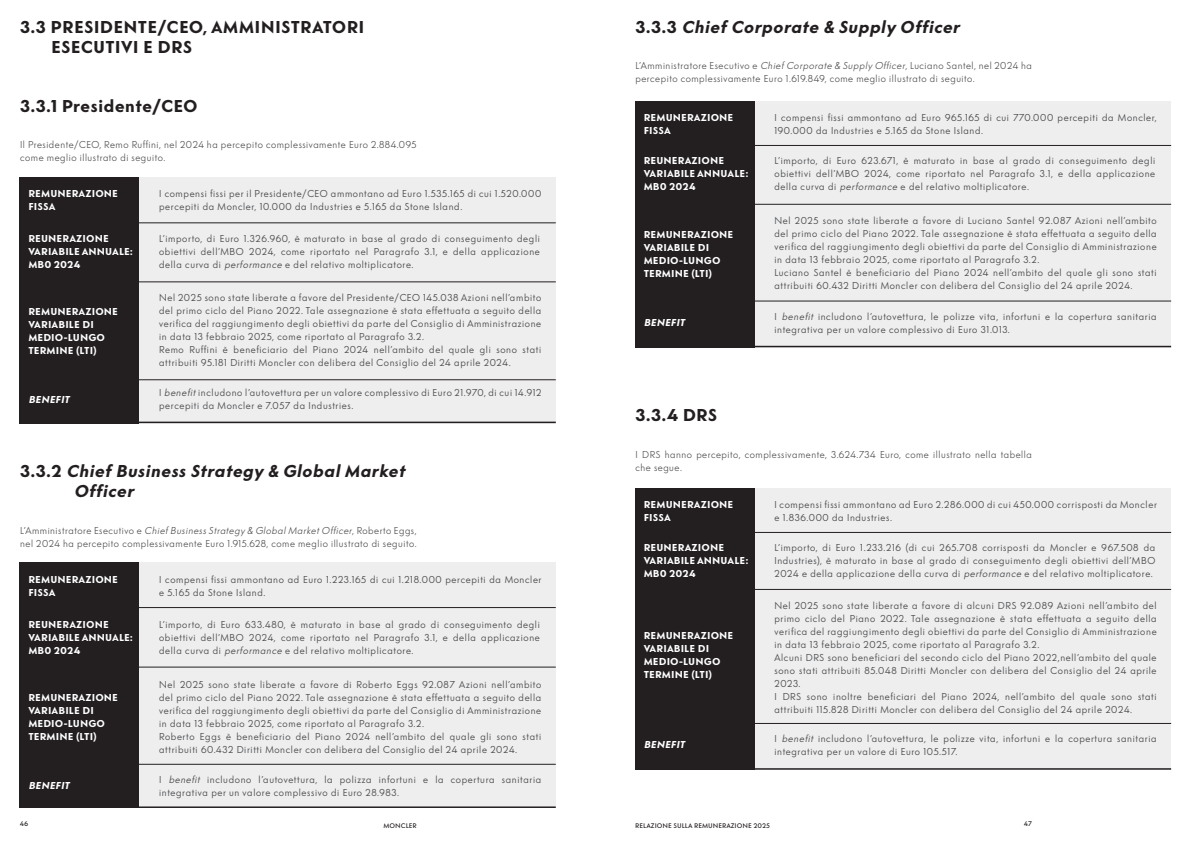
<style>
.page{position:relative;width:1191px;height:842px;background:#fff}
.page>*{position:absolute;margin:0;border:0;box-sizing:border-box;transform-origin:0 0}
.t1{font:italic 700 18px/20px "Moncler Gothic";color:#231f20}
.t2{font:700 18px/20px "Moncler Gothic";letter-spacing:.01em;color:#231f20}
.t3{font:10.5px/13px "Moncler Gothic";color:#4b4c4d}
.t4{font:300 10.5px/13px "Moncler Gothic";letter-spacing:-.01em;color:#4b4c4d}
.t5{font:700 10.5px/13px "Moncler Gothic";letter-spacing:.01em;color:#fff}
.t6{font:italic 700 10.5px "Moncler Gothic";color:#fff}
.t7{font:500 7px "Moncler Gothic";color:#231f20}
.s1{font-style:italic}
.s2{font-style:normal}
</style>
<div class="page">
<div style="left:20px;top:177px;width:536px;height:246px;background:#eeeeef"></div>
<hr style="left:20px;top:223px;width:536px;height:1px;background:#231f20">
<hr style="left:20px;top:282px;width:536px;height:1px;background:#231f20">
<hr style="left:20px;top:422px;width:536px;height:1px;background:#231f20">
<div style="left:20px;top:177px;width:119px;height:246px;background:#231f20"></div>
<hr style="left:20px;top:379px;width:536px;height:1px;background:#231f20">
<div style="left:20px;top:563px;width:536px;height:245px;background:#eeeeef"></div>
<hr style="left:20px;top:607px;width:536px;height:1px;background:#231f20">
<hr style="left:20px;top:667px;width:536px;height:1px;background:#231f20">
<hr style="left:20px;top:806px;width:536px;height:2px;background:#231f20">
<div style="left:20px;top:563px;width:119px;height:245px;background:#231f20"></div>
<hr style="left:20px;top:764px;width:536px;height:1px;background:#231f20">
<div style="left:635px;top:101px;width:536px;height:246px;background:#eeeeef"></div>
<hr style="left:635px;top:145px;width:536px;height:1px;background:#231f20">
<hr style="left:635px;top:204px;width:536px;height:1px;background:#231f20">
<hr style="left:635px;top:346px;width:536px;height:1px;background:#231f20">
<div style="left:635px;top:101px;width:119px;height:246px;background:#231f20"></div>
<hr style="left:635px;top:301px;width:536px;height:1px;background:#231f20">
<div style="left:635px;top:488px;width:536px;height:282px;background:#eeeeef"></div>
<hr style="left:635px;top:532px;width:536px;height:1px;background:#231f20">
<hr style="left:635px;top:589px;width:536px;height:1px;background:#231f20">
<hr style="left:635px;top:768px;width:536px;height:2px;background:#231f20">
<div style="left:635px;top:488px;width:119px;height:282px;background:#231f20"></div>
<hr style="left:635px;top:723px;width:536px;height:1px;background:#231f20">
<p class="t2" style="left:51px;top:17px;width:315px;text-indent:-31px">3.3 PRESIDENTE/CEO, AMMINISTRATORI<br>ESECUTIVI E DRS</p>
<p class="t2" style="left:20px;top:96px;width:179px">3.3.1 Presidente/CEO</p>
<p class="t4" style="left:20px;top:138px;width:398px">Il Presidente/CEO, Remo Ruffini, nel 2024 ha percepito complessivamente Euro 2.884.095 come meglio illustrato di seguito.</p>
<p class="t5" style="left:28px;top:187px;width:91px">REMUNERAZIONE<br>FISSA</p>
<p class="t5" style="left:28px;top:232px;width:106px">REUNERAZIONE<br>VARIABILE ANNUALE:<br>MB0 2024</p>
<p class="t5" style="left:28px;top:304px;width:91px">REMUNERAZIONE<br>VARIABILE DI<br>MEDIO-LUNGO<br>TERMINE (LTI)</p>
<p class="t6" style="left:28px;top:393px;width:45px">BENEFIT</p>
<p class="t3" style="left:159px;top:187px;width:384px">I compensi fissi per il Presidente/CEO ammontano ad Euro 1.535.165 di cui 1.520.000 percepiti da Moncler, 10.000 da Industries e 5.165 da Stone Island.</p>
<p class="t3" style="left:159px;top:232px;width:383px;text-align:justify">L’importo, di Euro 1.326.960, è maturato in base al grado di conseguimento degli obiettivi dell’MBO 2024, come riportato nel Paragrafo 3.1, e della applicazione della curva di <span class="s1">performance</span> e del relativo moltiplicatore.</p>
<p class="t3" style="left:159px;top:291px;width:384px;text-align:justify">Nel 2025 sono state liberate a favore del Presidente/CEO 145.038 Azioni nell’ambito del primo ciclo del Piano 2022. Tale assegnazione è stata effettuata a seguito della verifica del raggiungimento degli obiettivi da parte del Consiglio di Amministrazione in data 13 febbraio 2025, come riportato al Paragrafo 3.2.</p>
<p class="t3" style="left:159px;top:343px;width:384px">Remo Ruffini è beneficiario del Piano 2024 nell’ambito del quale gli sono stati attribuiti 95.181 Diritti Moncler con delibera del Consiglio del 24 aprile 2024.</p>
<p class="t3" style="left:159px;top:386px;width:384px">I <span class="s1">benefit</span>includono l’autovettura per un valore complessivo di Euro 21.970, di cui 14.912 percepiti da Moncler e 7.057 da Industries.</p>
<p class="t1" style="left:74px;top:461px;width:336px;text-indent:-54px"><span class="s2">3 . 3 . 2</span> Chief Business Strategy &amp; GlobalMarket<br>Officer</p>
<p class="t4" style="left:20px;top:524px;width:399px">L’Amministratore Esecutivo e <span class="s1">ChiefBusinessStrategy &amp; GlobalMarketOfficer</span>, Roberto Eggs, nel 2024 ha percepito complessivamente Euro 1.915.628, come meglio illustrato di seguito.</p>
<p class="t5" style="left:28px;top:573px;width:91px">REMUNERAZIONE<br>FISSA</p>
<p class="t5" style="left:28px;top:618px;width:106px">REUNERAZIONE<br>VARIABILE ANNUALE:<br>MB0 2024</p>
<p class="t5" style="left:28px;top:691px;width:91px">REMUNERAZIONE<br>VARIABILE DI<br>MEDIO-LUNGO<br>TERMINE (LTI)</p>
<p class="t6" style="left:28px;top:779px;width:45px">BENEFIT</p>
<p class="t3" style="left:159px;top:573px;width:384px">I compensi fissi ammontano ad Euro 1.223.165 di cui 1.218.000 percepiti da Moncler e 5.165 da Stone Island.</p>
<p class="t3" style="left:159px;top:618px;width:383px;text-align:justify">L’importo, di Euro 633.480, è maturato in base al grado di conseguimento degli obiettivi dell’MBO 2024, come riportato nel Paragrafo 3.1, e della applicazione della curva di <span class="s1">performance</span> e del relativo moltiplicatore.</p>
<p class="t3" style="left:159px;top:678px;width:384px;text-align:justify">Nel 2025 sono state liberate a favore di Roberto Eggs 92.087 Azioni nell’ambito del primo ciclo del Piano 2022. Tale assegnazione è stata effettuata a seguito della verifica del raggiungimento degli obiettivi da parte del Consiglio di Amministrazione in data 13 febbraio 2025, come riportato al Paragrafo 3.2.</p>
<p class="t3" style="left:159px;top:730px;width:384px">Roberto Eggs è beneficiario del Piano 2024 nell’ambito del quale gli sono stati attribuiti 60.432 Diritti Moncler con delibera del Consiglio del 24 aprile 2024.</p>
<p class="t3" style="left:159px;top:773px;width:384px">I <span class="s1">benefit</span> includono l’autovettura, la polizza infortuni e la copertura sanitaria integrativa per un valore complessivo di Euro 28.983.</p>
<p class="t1" style="left:635px;top:17px;width:330px"><span class="s2">3 . 3 . 3</span> Chief Corporate &amp; Supply Officer</p>
<p class="t4" style="left:635px;top:59px;width:398px">L’Amministratore Esecutivo e <span class="s1">ChiefCorporate &amp; Supply Officer</span>, Luciano Santel, nel 2024 ha percepito complessivamente Euro 1.619.849, come meglio illustrato di seguito.</p>
<p class="t3" style="left:774px;top:111px;width:384px">I compensi fissi ammontano ad Euro 965.165 di cui 770.000 percepiti da Moncler,<br>190.000 da Industries e 5.165 da Stone Island.</p>
<p class="t5" style="left:643px;top:111px;width:91px">REMUNERAZIONE<br>FISSA</p>
<p class="t5" style="left:643px;top:154px;width:106px">REUNERAZIONE<br>VARIABILE ANNUALE:<br>MB0 2024</p>
<p class="t5" style="left:643px;top:228px;width:91px">REMUNERAZIONE<br>VARIABILE DI<br>MEDIO-LUNGO<br>TERMINE (LTI)</p>
<p class="t6" style="left:643px;top:316px;width:45px">BENEFIT</p>
<p class="t3" style="left:774px;top:154px;width:383px;text-align:justify">L’importo, di Euro 623.671, è maturato in base al grado di conseguimento degli obiettivi dell’MBO 2024, come riportato nel Paragrafo 3.1, e della applicazione della curva di <span class="s1">performance</span> e del relativo moltiplicatore.</p>
<p class="t3" style="left:774px;top:214px;width:384px;text-align:justify">Nel 2025 sono state liberate a favore di Luciano Santel 92.087 Azioni nell’ambito del primo ciclo del Piano 2022. Tale assegnazione è stata effettuata a seguito della verifica del raggiungimento degli obiettivi da parte del Consiglio di Amministrazione in data 13 febbraio 2025, come riportato al Paragrafo 3.2.</p>
<p class="t3" style="left:774px;top:266px;width:384px">Luciano Santel è beneficiario del Piano 2024 nell’ambito del quale gli sono stati attribuiti 60.432 Diritti Moncler con delibera del Consiglio del 24 aprile 2024.</p>
<p class="t3" style="left:774px;top:310px;width:384px">I <span class="s1">benefit</span> includono l’autovettura, le polizze vita, infortuni e la copertura sanitaria integrativa per un valore complessivo di Euro 31.013.</p>
<p class="t2" style="left:635px;top:404px;width:84px">3.3.4 DRS</p>
<p class="t4" style="left:635px;top:448px;width:398px">I DRS hanno percepito, complessivamente, 3.624.734 Euro, come illustrato nella tabella che segue.</p>
<p class="t3" style="left:774px;top:498px;width:384px">I compensi fissi ammontano ad Euro 2.286.000 di cui 450.000 corrisposti da Moncler e 1.836.000 da Industries.</p>
<p class="t5" style="left:643px;top:498px;width:91px">REMUNERAZIONE<br>FISSA</p>
<p class="t5" style="left:643px;top:541px;width:106px">REUNERAZIONE<br>VARIABILE ANNUALE:<br>MB0 2024</p>
<p class="t5" style="left:643px;top:629px;width:91px">REMUNERAZIONE<br>VARIABILE DI<br>MEDIO-LUNGO<br>TERMINE (LTI)</p>
<p class="t6" style="left:643px;top:738px;width:45px">BENEFIT</p>
<p class="t3" style="left:774px;top:541px;width:383px;text-align:justify">L’importo, di Euro 1.233.216 (di cui 265.708 corrisposti da Moncler e 967.508 da Industries), è maturato in base al grado di conseguimento degli obiettivi dell’MBO 2024 e della applicazione della curva di <span class="s1">performance</span> e del relativo moltiplicatore.</p>
<p class="t3" style="left:774px;top:599px;width:384px;text-align:justify">Nel 2025 sono state liberate a favore di alcuni DRS 92.089 Azioni nell’ambito del primo ciclo del Piano 2022. Tale assegnazione è stata effettuata a seguito della verifica del raggiungimento degli obiettivi da parte del Consiglio di Amministrazione in data 13 febbraio 2025, come riportato al Paragrafo 3.2.</p>
<p class="t3" style="left:774px;top:651px;width:384px;text-align:justify">Alcuni DRS sono beneficiari del secondo ciclo del Piano 2022,nell’ambito del quale sono stati attribuiti 85.048 Diritti Moncler con delibera del Consiglio del 24 aprile 2023.</p>
<p class="t3" style="left:774px;top:690px;width:384px">I DRS sono inoltre beneficiari del Piano 2024, nell’ambito del quale sono stati attribuiti 115.828 Diritti Moncler con delibera del Consiglio del 24 aprile 2024.</p>
<p class="t3" style="left:774px;top:732px;width:384px">I <span class="s1">benefit</span> includono l’autovettura, le polizze vita, infortuni e la copertura sanitaria integrativa per un valore di Euro 105.517.</p>
<p class="t7" style="left:20px;top:819px;width:10px">46</p>
<p class="t7" style="left:383px;top:822px;width:35px">MONCLER</p>
<p class="t7" style="left:1024px;top:819px;width:10px">47</p>
<p class="t7" style="left:635px;top:822px;width:136px">RELAZIONE SULLA REMUNERAZIONE 2025</p>
</div>
